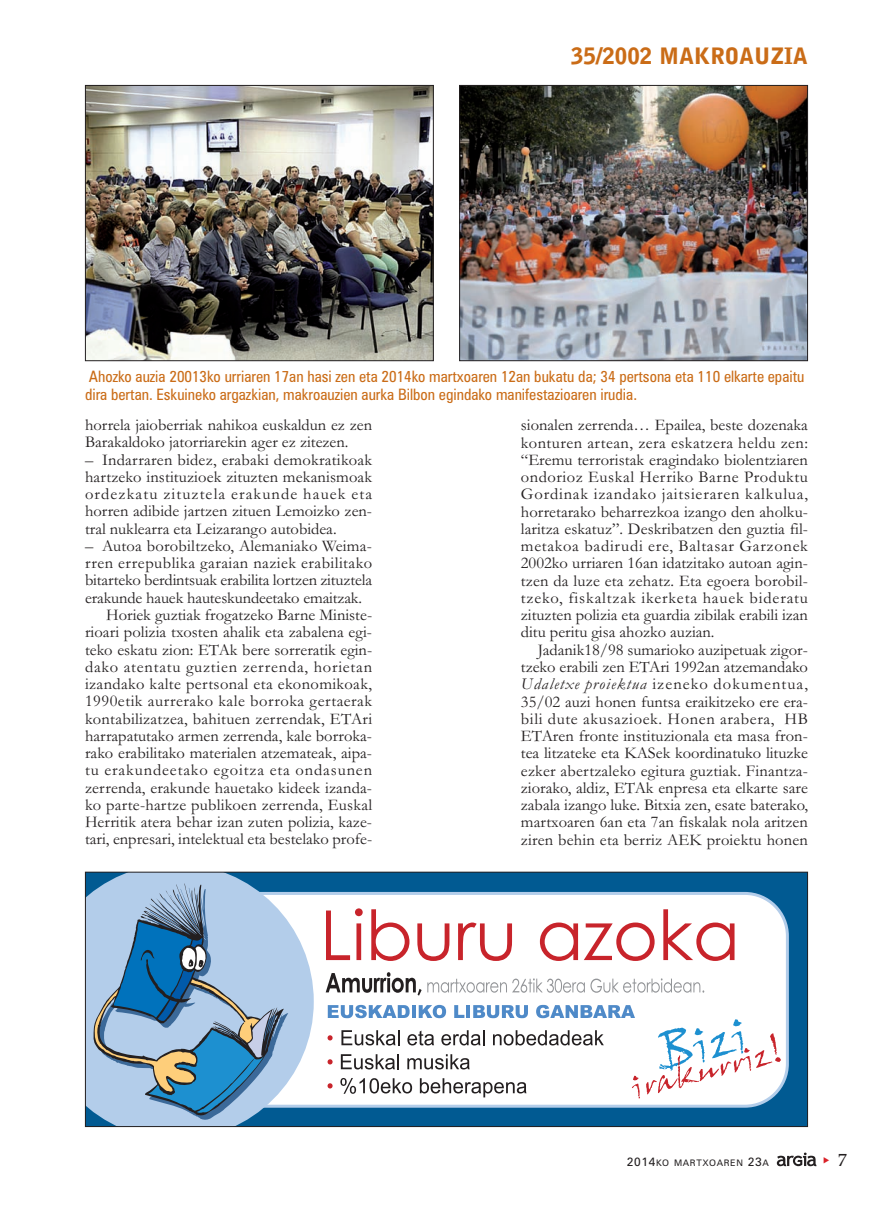
<style>
.page{position:relative;width:893px;height:1212px;background:#fff}
.page>*{position:absolute;margin:0;border:0;box-sizing:border-box;transform-origin:0 0}
.t1{font:900 22.5px "Bell Gothic Std";color:#ca6c17}
.t2{font:19.5px "Memoir";color:#231f20}
.t3{font:16.5px/17.2px "Garamond";letter-spacing:.005em;color:#231f20;text-align:justify}
.t4{font:16.5px "Garamond";letter-spacing:.03em;color:#231f20}
.t5{font:16.5px "Garamond";letter-spacing:.025em;color:#231f20}
.t6{font:16.5px "Garamond";letter-spacing:.045em;color:#231f20}
.t7{font:16.5px "Garamond";letter-spacing:.055em;color:#231f20}
.t8{font:condensed 15.75px/17.2px "Zurich BT";color:#ca6c17}
.t9{font:9px "Zurich BT";letter-spacing:.075em;color:#231f20}
.s1{font-style:italic}
.s2{font-size:12px}
</style>
<div class="page">
<img style="left:87px;top:87px;width:345px;height:272px">
<div style="left:85px;top:85px;width:349px;height:276px;border:1px solid #231f20"></div>
<img style="left:461px;top:87px;width:345px;height:272px">
<div style="left:459px;top:85px;width:349px;height:276px;border:1px solid #231f20"></div>
<svg style="left:777px;top:1152px;width:39px;height:14px"></svg>
<div style="left:85px;top:872px;width:722px;height:254px;background:#015a92"></div>
<div style="left:164px;top:892px;width:625px;height:216px;background:#fff;border:3px solid #b3cdea;border-radius:43px"></div>
<svg style="left:87px;top:874px;width:227px;height:251px;fill:#b3cdea"></svg>
<svg style="left:328px;top:1083px;width:5px;height:5px"></svg>
<svg style="left:340px;top:1078px;width:72px;height:16px"></svg>
<svg style="left:420px;top:1078px;width:107px;height:19px"></svg>
<svg style="left:328px;top:1059px;width:5px;height:5px"></svg>
<svg style="left:341px;top:1054px;width:58px;height:15px"></svg>
<svg style="left:407px;top:1054px;width:63px;height:15px"></svg>
<svg style="left:328px;top:1035px;width:5px;height:5px"></svg>
<svg style="left:341px;top:1030px;width:59px;height:15px"></svg>
<svg style="left:407px;top:1030px;width:27px;height:15px"></svg>
<svg style="left:441px;top:1030px;width:44px;height:15px"></svg>
<svg style="left:493px;top:1030px;width:111px;height:15px"></svg>
<svg style="left:328px;top:1005px;width:82px;height:13px"></svg>
<hr style="left:412px;top:1005px;width:4px;height:13px;background:#4f8ac8">
<svg style="left:419px;top:1005px;width:27px;height:13px"></svg>
<svg style="left:454px;top:1005px;width:10px;height:13px"></svg>
<hr style="left:466px;top:1005px;width:4px;height:13px;background:#4f8ac8">
<svg style="left:473px;top:1005px;width:55px;height:13px"></svg>
<svg style="left:536px;top:1005px;width:99px;height:13px"></svg>
<svg style="left:97px;top:888px;width:191px;height:232px"></svg>
<svg style="left:93px;top:883px;width:191px;height:233px;background:#a4bfdc"></svg>
<svg style="left:94px;top:916px;width:188px;height:202px;background:#7ca4c4"></svg>
<svg style="left:326px;top:972px;width:378px;height:23px"></svg>
<svg style="left:326px;top:908px;width:37px;height:52px"></svg>
<svg style="left:371px;top:909px;width:38px;height:52px"></svg>
<svg style="left:417px;top:923px;width:32px;height:38px"></svg>
<svg style="left:458px;top:922px;width:54px;height:39px"></svg>
<svg style="left:540px;top:922px;width:38px;height:39px"></svg>
<svg style="left:584px;top:922px;width:71px;height:39px"></svg>
<svg style="left:663px;top:909px;width:71px;height:52px"></svg>
<svg style="left:632px;top:1076px;width:8px;height:22px"></svg>
<svg style="left:646px;top:1019px;width:135px;height:75px"></svg>
<div style="left:85px;top:872px;width:723px;height:255px;border:1px solid #231f20"></div>
<h1 class="t1" style="left:571px;top:47px;width:238px">35/2002 MAKROAUZIA</h1>
<p class="t8" style="left:85px;top:370px;width:721px">Ahozko auzia 20013ko urriaren 17an hasi zen eta 2014ko martxoaren 12an bukatu da; 34 pertsona eta 110 elkarte epaitu dira bertan. Eskuineko argazkian, makroauzien aurka Bilbon egindako manifestazioaren irudia.</p>
<p class="t3" style="left:85px;top:418px;width:289px">horrela jaioberriak nahikoa euskaldun ez zen<br>Barakaldoko jatorriarekin ager ez zitezen.</p>
<p class="t3" style="left:85px;top:453px;width:289px">– Indarraren bidez, erabaki demokratikoak hartzeko instituzioek zituzten mekanismoak ordezkatu zituztela erakunde hauek eta horren adibide jartzen zituen Lemoizko zen&shy;tral nuklearra eta Leizarango autobidea.</p>
<p class="t3" style="left:85px;top:539px;width:289px">– Autoa borobiltzeko, Alemaniako Weima-</p>
<p class="t4" style="left:85px;top:557px;width:289px">rren errepublika garaian naziek erabilitako</p>
<p class="t3" style="left:85px;top:573px;width:289px">bitarteko berdintsuak erabilita lortzen zituztela</p>
<p class="t3" style="left:85px;top:591px;width:279px">erakunde hauek hauteskundeetako emaitzak.</p>
<p class="t3" style="left:106px;top:608px;width:267px">Horiek guztiak frogatzeko Barne Ministe-</p>
<p class="t3" style="left:85px;top:625px;width:289px">rioari polizia txosten ahalik eta zabalena egi-</p>
<p class="t3" style="left:85px;top:642px;width:289px">teko eskatu zion: ETAk bere sorreratik egin-</p>
<p class="t6" style="left:85px;top:661px;width:289px">dako atentatu guztien zerrenda, horietan</p>
<p class="t5" style="left:85px;top:678px;width:289px">izandako kalte pertsonal eta ekonomikoak,</p>
<p class="t4" style="left:85px;top:695px;width:289px">1990etik aurrerako kale borroka gertaerak</p>
<p class="t3" style="left:85px;top:712px;width:289px">kontabilizatzea, bahituen zerrendak, ETAri</p>
<p class="t3" style="left:85px;top:729px;width:289px">harrapatutako armen zerrenda, kale borroka-</p>
<p class="t3" style="left:85px;top:746px;width:289px">rako erabilitako materialen atzemateak, aipa-</p>
<p class="t7" style="left:85px;top:764px;width:289px">tu erakundeetako egoitza eta ondasunen</p>
<p class="t3" style="left:85px;top:781px;width:289px">zerrenda, erakunde hauetako kideek izanda-</p>
<p class="t3" style="left:85px;top:798px;width:289px">ko parte-hartze publikoen zerrenda, Euskal</p>
<p class="t3" style="left:85px;top:815px;width:289px">Herritik atera behar izan zuten polizia, kaze-</p>
<p class="t3" style="left:85px;top:832px;width:289px">tari, enpresari, intelektual eta bestelako profe-</p>
<p class="t3" style="left:521px;top:418px;width:289px">sionalen zerrenda… Epailea, beste dozenaka konturen artean, zera eskatzera heldu zen: “Eremu terroristak eragindako biolentziaren ondorioz Euskal Herriko Barne Produktu Gordinak izandako jaitsieraren kalkulua, horretarako beharrezkoa izango den aholku&shy;laritza eskatuz”. Deskribatzen den guztia fil&shy;metakoa badirudi ere, Baltasar Garzonek 2002ko urriaren 16an idatzitako autoan agin&shy;tzen da luze eta zehatz. Eta egoera borobil&shy;tzeko, fiskaltzak ikerketa hauek bideratu zituzten polizia eta guardia zibilak erabili izan ditu peritu gisa ahozko auzian.</p>
<p class="t3" style="left:521px;top:643px;width:289px;text-indent:17px">Jadanik18/98 sumarioko auzipetuak zigor&shy;tzeko erabili zen ETAri 1992an atzemandako <span class="s1">Udaletxe proiektua</span> izeneko dokumentua, 35/02 auzi honen funtsa eraikitzeko ere era&shy;bili dute akusazioek. Honen arabera, HB ETAren fronte instituzionala eta masa fron&shy;tea litzateke eta KASek koordinatuko lituzke ezker abertzaleko egitura guztiak. Finantza&shy;ziorako, aldiz, ETAk enpresa eta elkarte sare zabala izango luke. Bitxia zen, esate baterako, martxoaren 6an eta 7an fiskalak nola aritzen ziren behin eta berriz AEK proiektu honen</p>
<p class="t9" style="left:627px;top:1160px;width:144px"><span class="s2">2014</span>KO MARTXOAREN <span class="s2">23</span>A</p>
<p class="t2" style="left:837px;top:1147px;width:12px">7</p>
</div>
